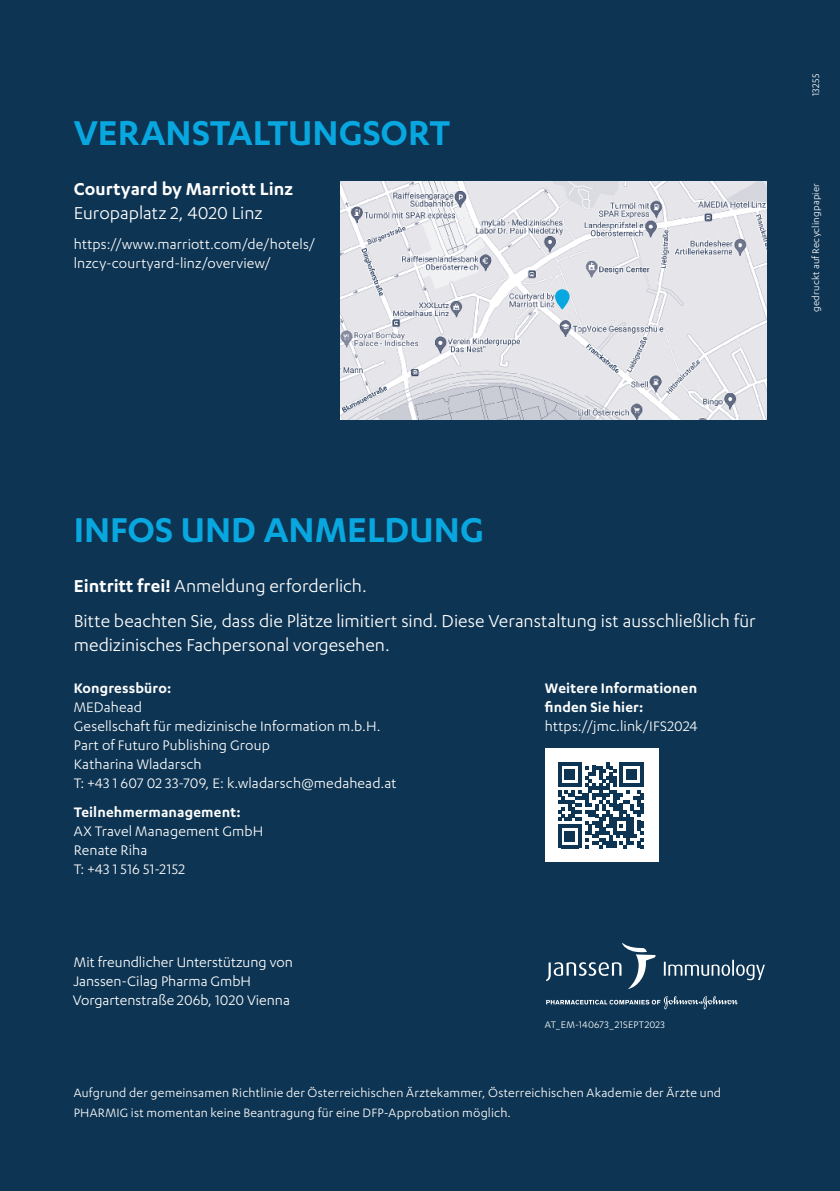
<style>
.page{position:relative;width:840px;height:1191px;background:#fff}
.page>*{position:absolute;margin:0;border:0;box-sizing:border-box;transform-origin:0 0}
.t1{font:600 40px "Karbon";color:#08a7e0}
.t2{font:20px/34.8px "Karbon";color:#fff}
.t3{font:600 20px "Karbon";color:#fff}
.t4{font:16px/19px "Karbon";letter-spacing:.005em;color:#fff}
.t5{font:600 16px/19px "Karbon";letter-spacing:.01em;color:#fff}
.t6{font:14px/20px "Karbon";letter-spacing:.015em;color:#fff}
.t7{font:11px "Karbon";letter-spacing:.02em;color:#fff}
.s1{font-weight:600}
</style>
<div class="page">
<div style="left:0;top:0;width:839px;height:1191px;background:#0d3452"></div>
<img style="left:340px;top:181px;width:425px;height:239px">
<svg style="left:554px;top:289px;width:15px;height:20px"></svg>
<div style="left:544px;top:748px;width:114px;height:113px;background:#fff"></div>
<svg style="left:558px;top:762px;width:85px;height:86px"></svg>
<svg style="left:546px;top:942px;width:218px;height:67px"></svg>
<h1 class="t1" style="left:74px;top:110px;width:378px">VERANSTALTUNGSORT</h1>
<p class="t3" style="left:74px;top:178px;width:220px">Courtyard by Marriott Linz</p>
<p class="t2" style="left:74px;top:195px;width:190px">Europaplatz 2, 4020 Linz</p>
<p class="t4" style="left:74px;top:235px;width:243px">https://www.marriott.com/de/hotels/ lnzcy-courtyard-linz/overview/</p>
<p class="t7" style="left:809px;top:96px;width:24px;rotate:-90deg">13255</p>
<p class="t7" style="left:809px;top:312px;width:130px;rotate:-90deg">gedruckt auf Recyclingpapier</p>
<h1 class="t1" style="left:74px;top:507px;width:411px">INFOS UND ANMELDUNG</h1>
<p class="t2" style="left:74px;top:568px;width:683px"><span class="s1">Eintritt frei!</span> Anmeldung erforderlich.<br>Bitte beachten Sie, dass die Plätze limitiert sind. Diese Veranstaltung ist ausschließlich für</p>
<p class="t2" style="left:74px;top:626px;width:317px">medizinisches Fachpersonal vorgesehen.</p>
<p class="t5" style="left:74px;top:677px;width:99px">Kongressbüro:</p>
<p class="t4" style="left:74px;top:696px;width:324px">MEDahead<br>Gesellschaft für medizinische Information m.b.H.<br>Part of Futuro Publishing Group<br>Katharina Wladarsch<br>T: +43 1 607 02 33-709, E: k.wladarsch@medahead.at</p>
<p class="t5" style="left:74px;top:802px;width:168px">Teilnehmermanagement:</p>
<p class="t4" style="left:74px;top:821px;width:191px">AX Travel Management GmbH<br>Renate Riha<br>T: +43 1 516 51-2152</p>
<p class="t4" style="left:73px;top:952px;width:221px">Mit freundlicher Unterstützung von<br>Janssen-Cilag Pharma GmbH<br>Vorgartenstraße 206b, 1020 Vienna</p>
<p class="t5" style="left:544px;top:677px;width:154px">Weitere Informationen finden Sie hier:</p>
<p class="t4" style="left:544px;top:716px;width:154px">https://jmc.link/IFS2024</p>
<p class="t7" style="left:544px;top:1018px;width:122px">AT_EM-140673_21SEPT2023</p>
<p class="t6" style="left:74px;top:1082px;width:648px">Aufgrund der gemeinsamen Richtlinie der Österreichischen Ärztekammer, Österreichischen Akademie der Ärzte und<br>PHARMIG ist momentan keine Beantragung für eine DFP-Approbation möglich.</p>
</div>
